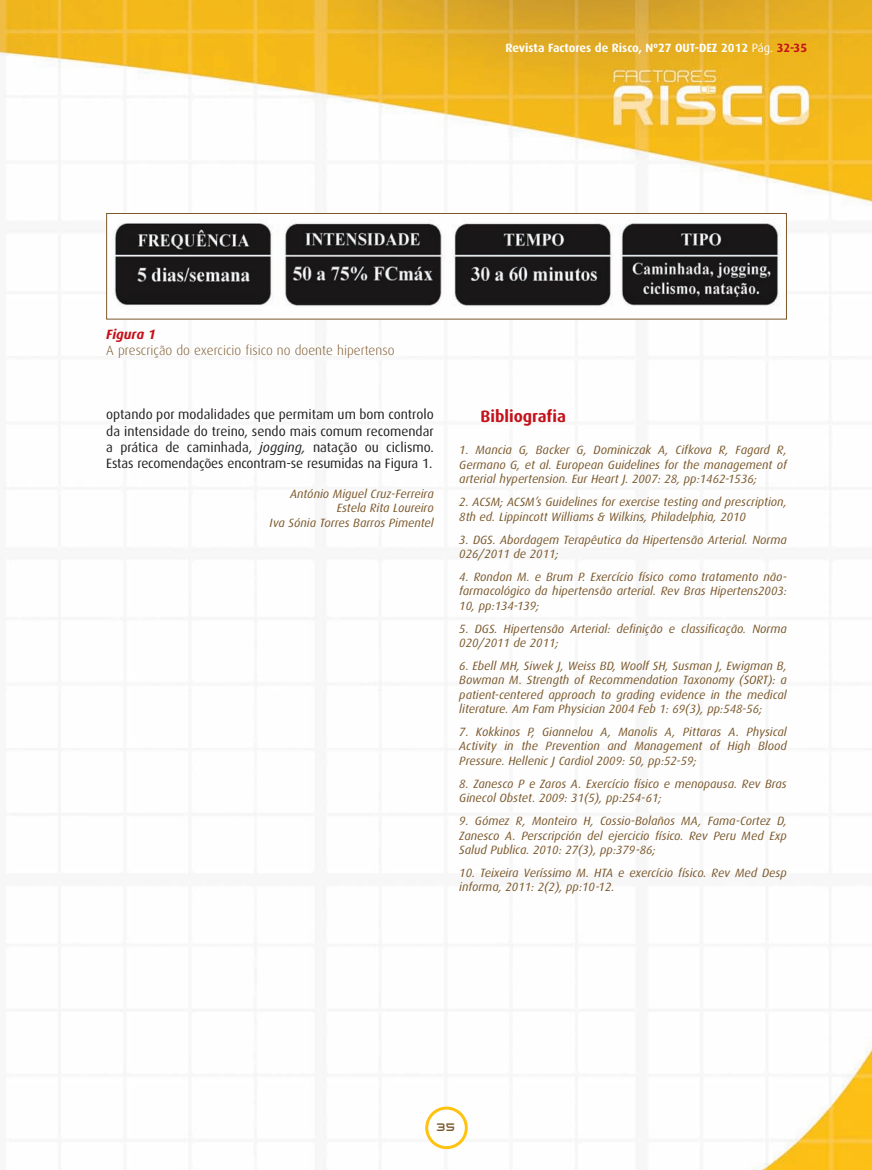
<style>
.page{position:relative;width:872px;height:1170px;background:#fff}
.page>*{position:absolute;margin:0;border:0;box-sizing:border-box;transform-origin:0 0}
.t1{font:700 16.5px "Dax";color:#c4121a}
.t2{font:13.5px/16.2px "Dax";letter-spacing:-.01em;color:#231f20;text-align:justify}
.t3{font:300 13.5px/16.2px "Dax";color:#7b582b}
.t4{font:13.5px "Swisz";color:#7b582b}
.t5{font:italic 12px/14.4px "Dax";color:#7b582b;text-align:justify}
.t6{font:700 12px "Dax";color:#fff}
.s1{font-weight:400}
.s2{color:#c4121a}
.s3{font-weight:700;font-style:italic;color:#c4121a}
.s4{font-style:italic}
</style>
<div class="page">
<img style="left:0;top:0;width:872px;height:1169px">
<svg style="left:425px;top:1106px;width:43px;height:42px"></svg>
<img style="left:108px;top:215px;width:677px;height:102px">
<div style="left:106px;top:213px;width:681px;height:106px;border:1px solid #7b582b"></div>
<p class="t6" style="left:505px;top:43px;width:303px">Revista Factores de Risco, Nº27 OUT-DEZ 2012 <span class="s1">Pág.</span> <span class="s2">32-35</span></p>
<p class="t3" style="left:106px;top:327px;width:290px"><span class="s3">Figura 1<br></span>A prescrição do exercicio fisico no doente hipertenso</p>
<p class="t2" style="left:106px;top:407px;width:329px">optando por modalidades que permitam um bom controlo da intensidade do treino, sendo mais comum recomendar a prática de caminhada, <span class="s4">jogging,</span> natação ou ciclismo.<br>Estas recomendações encontram-se resumidas na Figura 1.</p>
<p class="t5" style="left:270px;top:487px;width:166px;text-align:right">António Miguel Cruz-Ferreira<br>Estela Rita Loureiro<br>Iva Sónia Torres Barros Pimentel</p>
<p class="t1" style="left:480px;top:409px;width:87px">Bibliografia</p>
<p class="t5" style="left:459px;top:444px;width:329px">1. Mancia G, Backer G, Dominiczak A, Cifkova R, Fagard R, Germano G, et al. European Guidelines for the management of arterial hypertension. Eur Heart J. 2007: 28, pp:1462-1536;</p>
<p class="t5" style="left:459px;top:495px;width:329px">2. ACSM; ACSM’s Guidelines for exercise testing and prescription,<br>8th ed. Lippincott Williams &amp; Wilkins, Philadelphia, 2010</p>
<p class="t5" style="left:459px;top:533px;width:329px">3. DGS. Abordagem Terapêutica da Hipertensão Arterial. Norma<br>026/2011 de 2011;</p>
<p class="t5" style="left:459px;top:570px;width:329px">4. Rondon M. e Brum P. Exercício físico como tratamento não&shy;farmacológico da hipertensão arterial. Rev Bras Hipertens2003:<br>10, pp:134-139;</p>
<p class="t5" style="left:459px;top:622px;width:329px">5. DGS. Hipertensão Arterial: definição e classificação. Norma<br>020/2011 de 2011;</p>
<p class="t5" style="left:459px;top:659px;width:329px">6. Ebell MH, Siwek J, Weiss BD, Woolf SH, Susman J, Ewigman B, Bowman M. Strength of Recommendation Taxonomy (SORT): a patient-centered approach to grading evidence in the medical literature. Am Fam Physician 2004 Feb 1: 69(3), pp:548-56;</p>
<p class="t5" style="left:459px;top:725px;width:329px">7. Kokkinos P, Giannelou A, Manolis A, Pittaras A. Physical Activity in the Prevention and Management of High Blood Pressure. Hellenic J Cardiol 2009: 50, pp:52-59;</p>
<p class="t5" style="left:459px;top:777px;width:329px">8. Zanesco P e Zaros A. Exercício físico e menopausa. Rev Bras<br>Ginecol Obstet. 2009: 31(5), pp:254-61;</p>
<p class="t5" style="left:459px;top:814px;width:329px">9. Gómez R, Monteiro H, Cossio-Bolaños MA, Fama-Cortez D, Zanesco A. Perscripción del ejercicio físico. Rev Peru Med Exp Salud Publica. 2010: 27(3), pp:379-86;</p>
<p class="t5" style="left:459px;top:866px;width:329px">10. Teixeira Veríssimo M. HTA e exercício físico. Rev Med Desp informa, 2011: 2(2), pp:10-12.</p>
<p class="t4" style="left:437px;top:1118px;width:20px">35</p>
</div>
